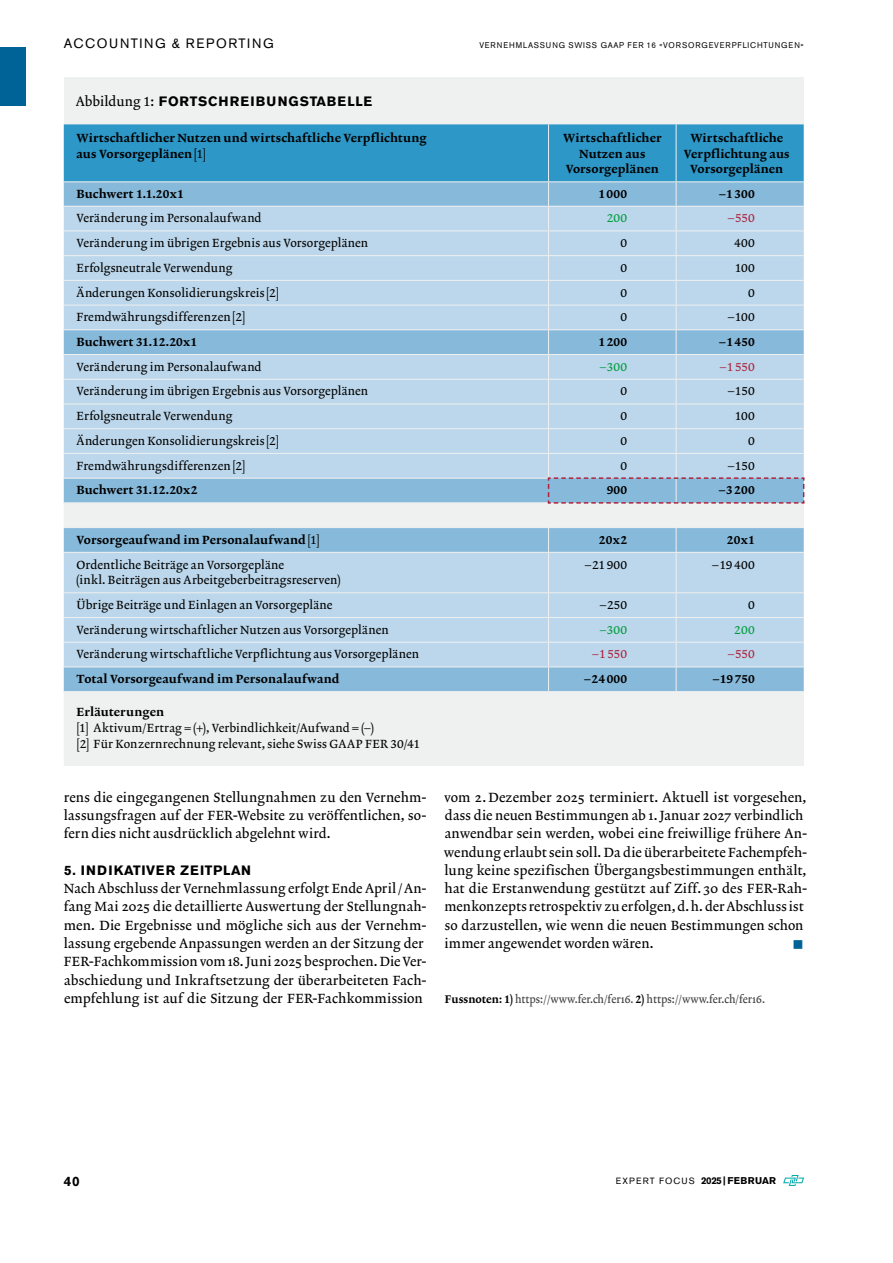
<style>
.page{position:relative;width:893px;height:1263px;background:#fff}
.page>*{position:absolute;margin:0;border:0;box-sizing:border-box;transform-origin:0 0}
.t1{font:15px "Wingdings";color:#006397}
.t2{font:13.5px/18.3px "Lexicon No 2 Roman A";letter-spacing:.005em;color:#000}
.t3{font:700 13.5px "Akzidenz Grotesk Pro";letter-spacing:.07em;color:#000}
.t4{font:700 13.5px "Akzidenz Grotesk Pro";letter-spacing:.05em;color:#000}
.t5{font:13.5px "Akzidenz Grotesk Pro";letter-spacing:.12em;color:#000}
.t6{font:12px/15.8px "Lexicon No 2 Roman A";letter-spacing:.01em;color:#000}
.t7{font:12px/15.8px "Lexicon No 2 Roman D";letter-spacing:.015em;color:#000;text-align:center}
.t8{font:12px "Lexicon No 2 Roman A";color:#ad233d}
.t9{font:12px "Lexicon No 2 Roman A";letter-spacing:.02em;color:#009d3c}
.t10{font:11.25px "Lexicon No 2 Roman A";color:#383937;scale:.95 1}
.t11{font:700 9.75px "Akzidenz Grotesk Pro";letter-spacing:.01em;color:#000}
.t12{font:8.25px "Akzidenz Grotesk Pro";letter-spacing:.09em;color:#000;scale:.95 1}
.s1{font-family:"Lexicon No 2 Roman A";font-weight:400}
.s2{font-family:"Lexicon No 2 Roman A"}
.s3{font-family:"Lexicon No 2 Roman D";color:#000}
.s4{font-weight:400;font-size:9px}
</style>
<div class="page">
<svg style="left:783px;top:1175px;width:21px;height:11px"></svg>
<div style="left:0;top:48px;width:26px;height:58px;background:#006397"></div>
<div style="left:64px;top:78px;width:740px;height:688px;background:#eff0f0"></div>
<svg style="left:64px;top:553px;width:740px;height:138px;background:#b3d2e8"></svg>
<hr style="left:548px;top:553px;width:1px;height:39px;background:#eff0f0">
<hr style="left:676px;top:553px;width:1px;height:39px;background:#eff0f0">
<hr style="left:64px;top:592px;width:485px;height:1px;background:#eff0f0">
<hr style="left:549px;top:592px;width:127px;height:1px;background:#eff0f0">
<hr style="left:676px;top:592px;width:128px;height:1px;background:#eff0f0">
<hr style="left:64px;top:617px;width:485px;height:1px;background:#eff0f0">
<hr style="left:549px;top:617px;width:127px;height:1px;background:#eff0f0">
<hr style="left:676px;top:617px;width:128px;height:1px;background:#eff0f0">
<hr style="left:64px;top:642px;width:485px;height:1px;background:#eff0f0">
<hr style="left:549px;top:642px;width:127px;height:1px;background:#eff0f0">
<hr style="left:676px;top:642px;width:128px;height:1px;background:#eff0f0">
<hr style="left:64px;top:667px;width:485px;height:1px;background:#eff0f0">
<hr style="left:549px;top:667px;width:127px;height:1px;background:#eff0f0">
<svg style="left:548px;top:593px;width:1px;height:98px"></svg>
<hr style="left:676px;top:667px;width:128px;height:1px;background:#eff0f0">
<svg style="left:676px;top:593px;width:1px;height:98px"></svg>
<svg style="left:64px;top:124px;width:741px;height:428px;background:#a2cae2"></svg>
<p class="t5" style="left:64px;top:34px;width:211px">ACCOUNTING &amp; REPORTING</p>
<p class="t12" style="left:479px;top:39px;width:14px">VERNEHMLASSUNG</p>
<p class="t12" style="left:569px;top:39px;width:13px">SWISS</p>
<p class="t12" style="left:601px;top:39px;width:79px">GAAP FER 16 «VORSORGEVERPFLICHTUNGEN</p>
<p class="t12" style="left:801px;top:39px;width:5px">»</p>
<p class="t3" style="left:76px;top:93px;width:298px"><span class="s1">Abbildung 1:</span> FORTSCHREIBUNGSTABELLE</p>
<p class="t7" style="left:77px;top:130px;width:352px;text-align:left">Wirtschaftlicher Nutzen und wirtschaftliche Verpflichtung aus Vorsorgeplänen<span class="s2">[1]</span></p>
<p class="t7" style="left:563px;top:130px;width:100px">Wirtschaftlicher<br>Nutzen aus<br>Vorsorgeplänen</p>
<p class="t7" style="left:684px;top:130px;width:107px">Wirtschaftliche<br>Verpflichtung aus<br>Vorsorgeplänen</p>
<p class="t7" style="left:77px;top:186px;width:109px">Buchwert 1.1.20x1</p>
<p class="t7" style="left:598px;top:186px;width:30px">1000</p>
<p class="t7" style="left:719px;top:186px;width:37px">−1300</p>
<p class="t6" style="left:77px;top:211px;width:187px">Veränderung im Personalaufwand</p>
<p class="t9" style="left:607px;top:211px;width:22px">200</p>
<p class="t8" style="left:728px;top:211px;width:28px">−550</p>
<p class="t6" style="left:77px;top:236px;width:293px">Veränderung im übrigen Ergebnis aus Vorsorgeplänen</p>
<p class="t6" style="left:620px;top:236px;width:8px">0</p>
<p class="t6" style="left:734px;top:236px;width:22px">400</p>
<p class="t6" style="left:77px;top:260px;width:157px">Erfolgsneutrale Verwendung</p>
<p class="t6" style="left:621px;top:260px;width:8px">0</p>
<p class="t6" style="left:735px;top:260px;width:21px">100</p>
<p class="t6" style="left:77px;top:285px;width:204px">Änderungen Konsolidierungskreis [2]</p>
<p class="t6" style="left:621px;top:285px;width:8px">0</p>
<p class="t6" style="left:748px;top:285px;width:8px">0</p>
<p class="t6" style="left:77px;top:310px;width:170px">Fremdwährungsdifferenzen[2]</p>
<p class="t6" style="left:621px;top:310px;width:8px">0</p>
<p class="t6" style="left:728px;top:310px;width:29px">−100</p>
<p class="t7" style="left:77px;top:335px;width:122px">Buchwert 31.12.20x1</p>
<p class="t7" style="left:598px;top:335px;width:30px">1200</p>
<p class="t7" style="left:719px;top:335px;width:37px">−1450</p>
<p class="t6" style="left:77px;top:359px;width:187px">Veränderung im Personalaufwand</p>
<p class="t9" style="left:600px;top:360px;width:29px">−300</p>
<p class="t8" style="left:720px;top:360px;width:37px">−1550</p>
<p class="t6" style="left:77px;top:384px;width:293px">Veränderung im übrigen Ergebnis aus Vorsorgeplänen</p>
<p class="t6" style="left:621px;top:384px;width:8px">0</p>
<p class="t6" style="left:728px;top:384px;width:29px">−150</p>
<p class="t6" style="left:77px;top:409px;width:157px">Erfolgsneutrale Verwendung</p>
<p class="t6" style="left:621px;top:409px;width:8px">0</p>
<p class="t6" style="left:735px;top:409px;width:21px">100</p>
<p class="t6" style="left:77px;top:433px;width:204px">Änderungen Konsolidierungskreis [2]</p>
<p class="t6" style="left:621px;top:433px;width:8px">0</p>
<p class="t6" style="left:748px;top:433px;width:8px">0</p>
<p class="t6" style="left:77px;top:458px;width:170px">Fremdwährungsdifferenzen[2]</p>
<p class="t6" style="left:621px;top:458px;width:8px">0</p>
<p class="t6" style="left:728px;top:458px;width:29px">−150</p>
<p class="t7" style="left:77px;top:483px;width:123px">Buchwert 31.12.20x2</p>
<p class="t7" style="left:607px;top:483px;width:22px">900</p>
<p class="t7" style="left:719px;top:483px;width:37px">−3200</p>
<p class="t7" style="left:77px;top:532px;width:245px">Vorsorgeaufwand im Personalaufwand<span class="s2">[1]</span></p>
<p class="t7" style="left:599px;top:532px;width:30px">20x2</p>
<p class="t7" style="left:727px;top:532px;width:29px">20x1</p>
<p class="t6" style="left:77px;top:557px;width:265px">Ordentliche Beiträge an Vorsorgepläne<br>(inkl. Beiträgen aus Arbeitgeberbeitragsreserven)</p>
<p class="t6" style="left:585px;top:557px;width:44px">−21900</p>
<p class="t6" style="left:712px;top:557px;width:44px">−19400</p>
<p class="t6" style="left:77px;top:598px;width:257px">Übrige Beiträge und Einlagen an Vorsorgepläne</p>
<p class="t6" style="left:600px;top:598px;width:29px">−250</p>
<p class="t6" style="left:748px;top:598px;width:8px">0</p>
<p class="t6" style="left:77px;top:622px;width:314px">Veränderung wirtschaftlicher Nutzen aus Vorsorgeplänen</p>
<p class="t9" style="left:600px;top:623px;width:29px">−300</p>
<p class="t9" style="left:734px;top:623px;width:22px">200</p>
<p class="t6" style="left:77px;top:647px;width:344px">Veränderung wirtschaftliche Verpflichtung aus Vorsorgeplänen</p>
<p class="t8" style="left:592px;top:647px;width:37px">−1550</p>
<p class="t8" style="left:728px;top:647px;width:28px">−550</p>
<p class="t7" style="left:77px;top:672px;width:264px">Total Vorsorgeaufwand im Personalaufwand</p>
<p class="t7" style="left:584px;top:672px;width:45px">−24000</p>
<p class="t7" style="left:713px;top:672px;width:44px">−19750</p>
<p class="t7" style="left:77px;top:705px;width:89px">Erläuterungen</p>
<p class="t6" style="left:77px;top:720px;width:345px">[1] Aktivum/Ertrag = (+), Verbindlichkeit/Aufwand = (−)<br>[2] Für Konzernrechnung relevant, siehe Swiss GAAP FER 30/41</p>
<p class="t2" style="left:64px;top:788px;width:364px;text-align:justify">rens die eingegangenen Stellungnahmen zu den Vernehm&shy;lassungsfragen auf der FER-Website zu veröffentlichen, so&shy;fern dies nicht ausdrücklich abgelehnt wird.</p>
<p class="t4" style="left:64px;top:861px;width:188px">5. INDIKATIVER ZEITPLAN</p>
<p class="t2" style="left:64px;top:880px;width:364px">Nach Abschluss der Vernehmlassung erfolgt Ende April/ An&shy;fang Mai 2025 die detaillierte Auswertung der Stellungnah&shy;men. Die Ergebnisse und mögliche sich aus der Vernehm&shy;lassung ergebende Anpassungen werden an der Sitzung der FER-Fachkommission vom 18. Juni 2025 besprochen. Die Ver&shy;abschiedung und Inkraftsetzung der überarbeiteten Fach&shy;empfehlung ist auf die Sitzung der FER-Fachkommission</p>
<p class="t2" style="left:444px;top:788px;width:364px">vom 2. Dezember 2025 terminiert. Aktuell ist vorgesehen, dass die neuen Bestimmungen ab 1. Januar 2027 verbindlich anwendbar sein werden, wobei eine freiwillige frühere An&shy;wendung erlaubt sein soll. Da die überarbeitete Fachempfeh&shy;lung keine spezifischen Übergangsbestimmungen enthält, hat die Erstanwendung gestützt auf Ziff. 30 des FER-Rah&shy;menkonzepts retrospektiv zu erfolgen, d.h. der Abschluss ist so darzustellen, wie wenn die neuen Bestimmungen schon immer angewendet worden wären.</p>
<p class="t1" style="left:792px;top:936px;width:13px">■</p>
<p class="t10" style="left:445px;top:992px;width:339px"><span class="s3">Fussnoten: 1)</span> https://www.fer.ch/fer16. <span class="s3">2)</span> https://www.fer.ch/fer16.</p>
<p class="t4" style="left:64px;top:1172px;width:17px">40</p>
<p class="t11" style="left:616px;top:1174px;width:162px"><span class="s4">EXPERT FOCUS</span> 2025|FEBRUAR</p>
</div>
